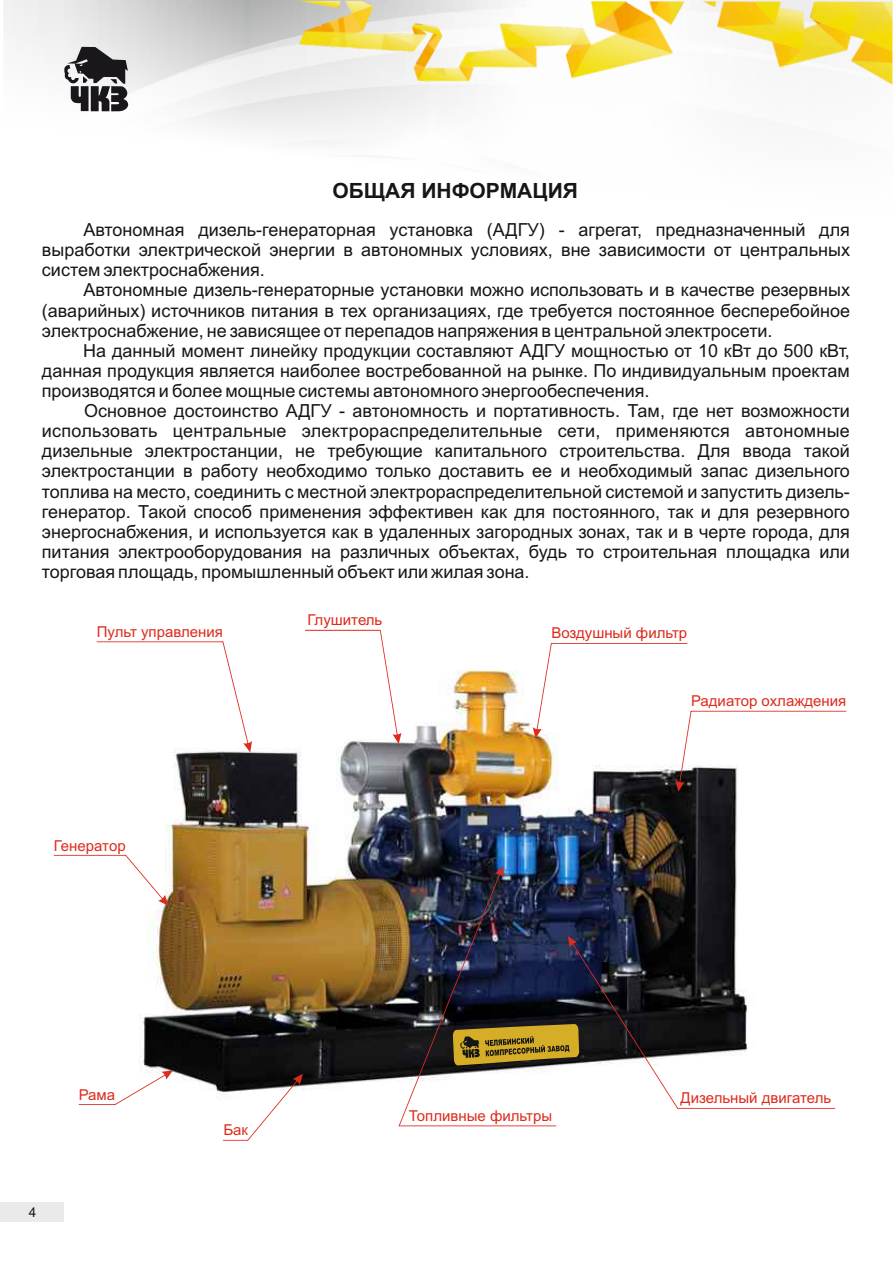
<style>
.page{position:relative;width:893px;height:1263px;background:#fff}
.page>*{position:absolute;margin:0;border:0;box-sizing:border-box;transform-origin:0 0}
.t1{font:700 21px "Arial";color:#151616}
.t2{font:18px/20.1px "Arial";color:#151616;text-align:justify}
.t3{font:15px "Arial";color:#dd2b1c}
.t4{font:13.5px "Arial";color:#151616}
</style>
<div class="page">
<img style="left:255px;top:1px;width:637px;height:128px">
<svg style="left:63px;top:47px;width:65px;height:64px"></svg>
<img style="left:97px;top:669px;width:640px;height:428px">
<svg style="left:97px;top:641px;width:155px;height:111px"></svg>
<hr style="left:305px;top:630px;width:75px;height:1px;background:#dd2b1c">
<svg style="left:54px;top:855px;width:114px;height:51px"></svg>
<svg style="left:79px;top:1070px;width:94px;height:35px"></svg>
<svg style="left:223px;top:1074px;width:80px;height:67px"></svg>
<img style="left:398px;top:865px;width:181px;height:261px">
<svg style="left:568px;top:936px;width:267px;height:173px"></svg>
<svg style="left:380px;top:630px;width:21px;height:114px"></svg>
<svg style="left:533px;top:643px;width:313px;height:149px"></svg>
<div style="left:0;top:1202px;width:64px;height:20px;background:#eaeaeb"></div>
<p class="t1" style="left:332px;top:182px;width:247px">ОБЩАЯ ИНФОРМАЦИЯ</p>
<p class="t2" style="left:42px;top:221px;width:810px;text-indent:41px">Автономная дизель-генераторная установка (АДГУ) - агрегат, предназначенный для выработки электрической энергии в автономных условиях, вне зависимости от центральных систем электроснабжения.</p>
<p class="t2" style="left:42px;top:282px;width:809px;text-indent:41px">Автономные дизель-генераторные установки можно использовать и в качестве резервных (аварийных) источников питания в тех организациях, где требуется постоянное бесперебойное электроснабжение, не зависящее от перепадов напряжения в центральной электросети.</p>
<p class="t2" style="left:42px;top:342px;width:809px;text-indent:41px">На данный момент линейку продукции составляют АДГУ мощностью от 10 кВт до 500 кВт, данная продукция является наиболее востребованной на рынке. По индивидуальным проектам производятся и более мощные системы автономного энергообеспечения.</p>
<p class="t2" style="left:42px;top:402px;width:810px;text-indent:42px">Основное достоинство АДГУ - автономность и портативность. Там, где нет возможности использовать центральные электрораспределительные сети, применяются автономные дизельные электростанции, не требующие капитального строительства. Для ввода такой электростанции в работу необходимо только доставить ее и необходимый запас дизельного топлива на место, соединить с местной электрораспределительной системой и запустить дизель&shy;генератор. Такой способ применения эффективен как для постоянного, так и для резервного энергоснабжения, и используется как в удаленных загородных зонах, так и в черте города, для питания электрооборудования на различных объектах, будь то строительная площадка или торговая площадь, промышленный объект или жилая зона.</p>
<p class="t3" style="left:97px;top:626px;width:128px">Пульт управления</p>
<p class="t3" style="left:54px;top:840px;width:73px">Генератор</p>
<p class="t3" style="left:307px;top:614px;width:77px">Глушитель</p>
<p class="t3" style="left:551px;top:627px;width:137px">Воздушный фильтр</p>
<p class="t3" style="left:691px;top:695px;width:157px">Радиатор охлаждения</p>
<p class="t4" style="left:29px;top:1207px;width:9px">4</p>
<p class="t3" style="left:79px;top:1089px;width:38px">Рама</p>
<p class="t3" style="left:223px;top:1124px;width:26px">Бак</p>
<p class="t3" style="left:409px;top:1110px;width:145px">Топливные фильтры</p>
<p class="t3" style="left:681px;top:1092px;width:152px">Дизельный двигатель</p>
</div>
